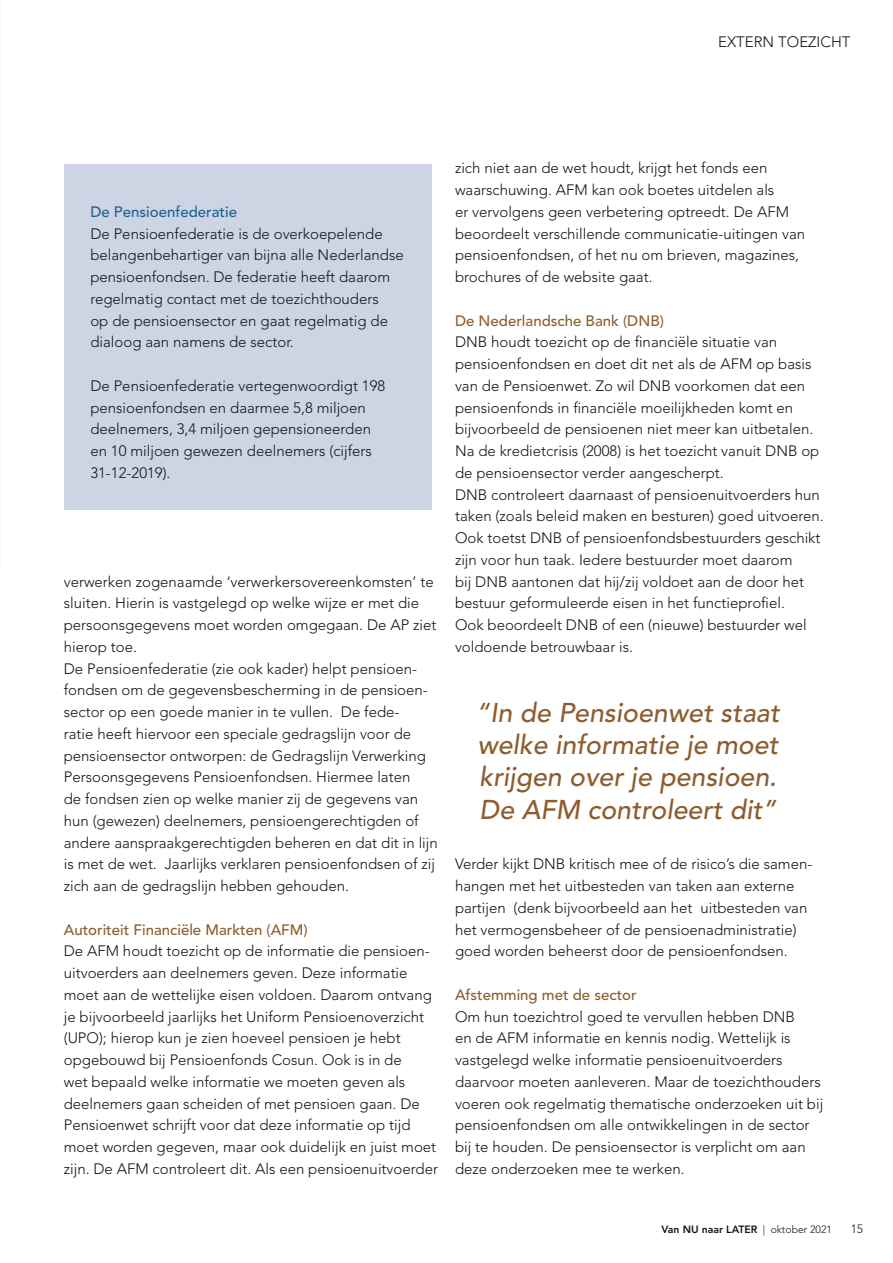
<style>
.page{position:relative;width:893px;height:1263px;background:#fff}
.page>*{position:absolute;margin:0;border:0;box-sizing:border-box;transform-origin:0 0}
.t1{font:italic 500 27px/32.4px "Avenir LT Std";color:#8d5d2e;text-align:justify}
.t2{font:300 15px/21.8px "Avenir LT Std";color:#121617}
.t3{font:500 15px "Avenir LT Std";color:#8d5d2e}
.t4{font:500 15px "Avenir LT Std";color:#1c6392}
.t5{font:300 12px "Avenir LT Std";color:#121617}
.t6{font:800 10.5px "Avenir LT Std";color:#121617}
.s1{font-weight:300}
</style>
<div class="page">
<div style="left:64px;top:164px;width:368px;height:345px;background:#cdd4e3"></div>
<p class="t2" style="left:718px;top:31px;width:134px">EXTERN TOEZICHT</p>
<p class="t4" style="left:90px;top:203px;width:148px">De Pensioenfederatie</p>
<p class="t2" style="left:90px;top:223px;width:315px">De Pensioenfederatie is de overkoepelende belangenbehartiger van bijna alle Nederlandse pensioenfondsen. De federatie heeft daarom regelmatig contact met de toezichthouders<br>op de pensioensector en gaat regelmatig de dialoog aan namens de sector.</p>
<p class="t2" style="left:90px;top:375px;width:296px">De Pensioenfederatie vertegenwoordigt 198 pensioenfondsen en daarmee 5,8 miljoen deelnemers, 3,4 miljoen gepensioneerden en 10 miljoen gewezen deelnemers (cijfers 31-12-2019).</p>
<p class="t2" style="left:64px;top:571px;width:376px">verwerken zogenaamde ‘verwerkersovereenkomsten’ te sluiten. Hierin is vastgelegd op welke wijze er met die persoonsgegevens moet worden omgegaan. De AP ziet hierop toe.<br>De Pensioenfederatie (zie ook kader) helpt pensioen&shy;fondsen om de gegevensbescherming in de pensioen&shy;sector op een goede manier in te vullen. De fede-<br>ratie heeft hiervoor een speciale gedragslijn voor de pensioensector ontworpen: de Gedragslijn Verwerking Persoonsgegevens Pensioenfondsen. Hiermee laten<br>de fondsen zien op welke manier zij de gegevens van hun (gewezen) deelnemers, pensioengerechtigden of andere aanspraakgerechtigden beheren en dat dit in lijn is met de wet. Jaarlijks verklaren pensioenfondsen of zij zich aan de gedragslijn hebben gehouden.</p>
<p class="t3" style="left:64px;top:921px;width:245px">Autoriteit Financiële Markten (AFM)</p>
<p class="t2" style="left:64px;top:940px;width:376px">De AFM houdt toezicht op de informatie die pensioen&shy;uitvoerders aan deelnemers geven. Deze informatie moet aan de wettelijke eisen voldoen. Daarom ontvang je bijvoorbeeld jaarlijks het Uniform Pensioenoverzicht (UPO); hierop kun je zien hoeveel pensioen je hebt opgebouwd bij Pensioenfonds Cosun. Ook is in de<br>wet bepaald welke informatie we moeten geven als deelnemers gaan scheiden of met pensioen gaan. De Pensioenwet schrijft voor dat deze informatie op tijd moet worden gegeven, maar ook duidelijk en juist moet zijn. De AFM controleert dit. Als een pensioenuitvoerder</p>
<p class="t2" style="left:455px;top:157px;width:352px">zich niet aan de wet houdt, krijgt het fonds een waarschuwing. AFM kan ook boetes uitdelen als<br>er vervolgens geen verbetering optreedt. De AFM beoordeelt verschillende communicatie-uitingen van pensioenfondsen, of het nu om brieven, magazines, brochures of de website gaat.</p>
<p class="t3" style="left:455px;top:312px;width:210px">De Nederlandsche Bank (DNB)</p>
<p class="t2" style="left:455px;top:331px;width:370px">DNB houdt toezicht op de financiële situatie van pensioenfondsen en doet dit net als de AFM op basis van de Pensioenwet. Zo wil DNB voorkomen dat een pensioenfonds in financiële moeilijkheden komt en bijvoorbeeld de pensioenen niet meer kan uitbetalen.<br>Na de kredietcrisis (2008) is het toezicht vanuit DNB op de pensioensector verder aangescherpt.<br>DNB controleert daarnaast of pensioenuitvoerders hun taken (zoals beleid maken en besturen) goed uitvoeren.<br>Ook toetst DNB of pensioenfondsbestuurders geschikt zijn voor hun taak. Iedere bestuurder moet daarom<br>bij DNB aantonen dat hij/zij voldoet aan de door het bestuur geformuleerde eisen in het functieprofiel.<br>Ook beoordeelt DNB of een (nieuwe) bestuurder wel voldoende betrouwbaar is.</p>
<h1 class="t1" style="left:476px;top:697px;width:305px">“In de Pensioenwet staat welke informatie je moet krijgen over je pensioen.<br>De AFM controleert dit”</h1>
<p class="t2" style="left:455px;top:853px;width:359px">Verder kijkt DNB kritisch mee of de risico’s die samen&shy;hangen met het uitbesteden van taken aan externe partijen (denk bijvoorbeeld aan het uitbesteden van het vermogensbeheer of de pensioenadministratie) goed worden beheerst door de pensioenfondsen.</p>
<p class="t3" style="left:455px;top:986px;width:183px">Afstemming met de sector</p>
<p class="t2" style="left:455px;top:1006px;width:370px">Om hun toezichtrol goed te vervullen hebben DNB<br>en de AFM informatie en kennis nodig. Wettelijk is vastgelegd welke informatie pensioenuitvoerders daarvoor moeten aanleveren. Maar de toezichthouders voeren ook regelmatig thematische onderzoeken uit bij pensioenfondsen om alle ontwikkelingen in de sector bij te houden. De pensioensector is verplicht om aan deze onderzoeken mee te werken.</p>
<p class="t6" style="left:661px;top:1223px;width:172px">Van NU naar LATER <span class="s1">| oktober 2021</span></p>
<p class="t5" style="left:851px;top:1222px;width:14px">15</p>
</div>
